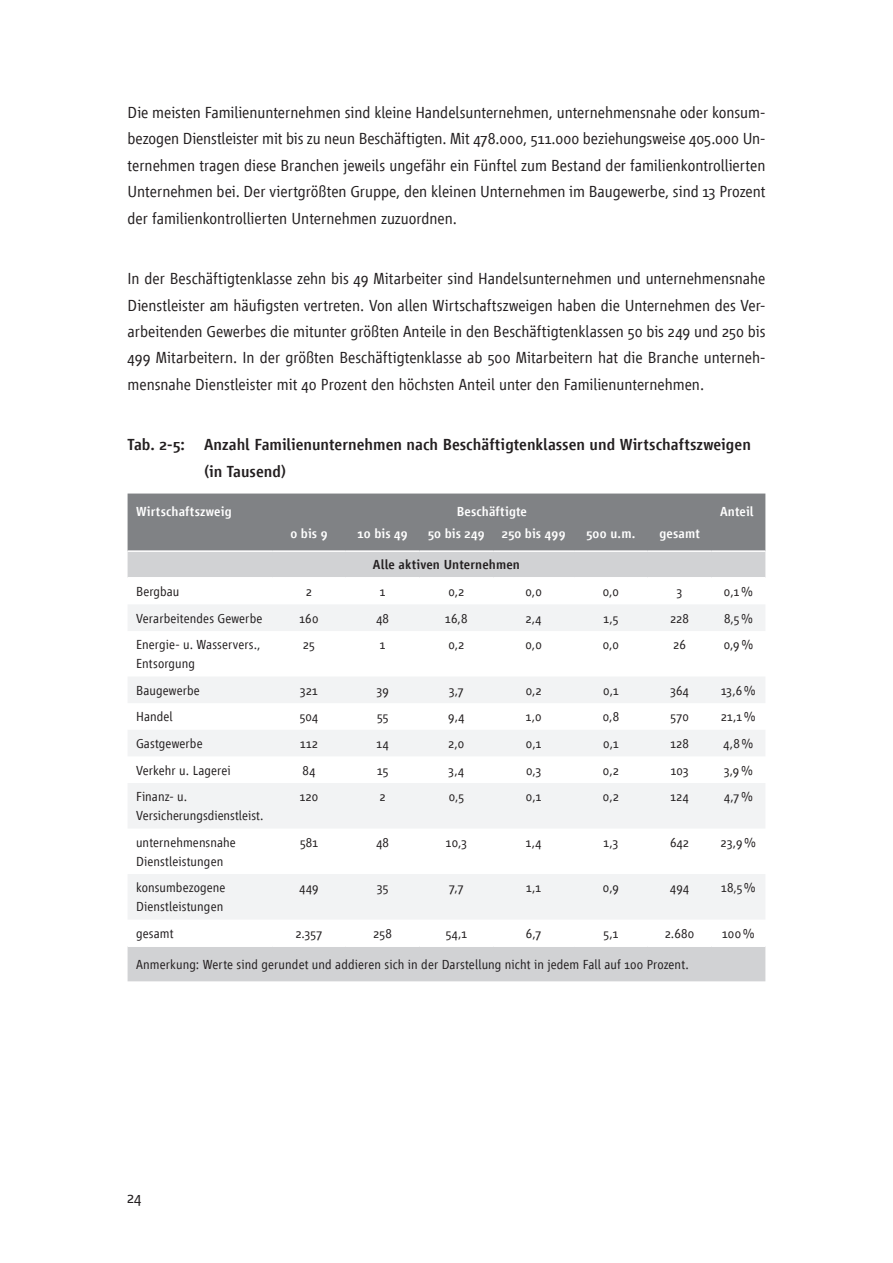
<style>
.page{position:relative;width:893px;height:1263px;background:#fff}
.page>*{position:absolute;margin:0;border:0;box-sizing:border-box;transform-origin:0 0}
.t1{font:16.5px/26.4px "Vialog LT Light Os F";color:#231f20;text-align:justify}
.t2{font:16.5px/26.4px "Vialog LT Medium Os F";color:#231f20}
.Körper{font:13.5px/18.9px "Vialog LT Light Os F";letter-spacing:.01em;color:#231f20}
.Fuß{font:13.5px "Vialog LT Light Os F";letter-spacing:.005em;color:#231f20}
.Kopf{font:13.5px "Vialog LT Medium Os F";letter-spacing:.01em;color:#fff}
.Zwischenüberschrift{font:13.5px "Vialog LT Medium Os F";letter-spacing:.01em;color:#231f20}
</style>
<div class="page">
<div style="left:128px;top:493px;width:637px;height:57px;background:#808285"></div>
<svg style="left:128px;top:552px;width:637px;height:429px;fill:#d1d2d4"></svg>
<svg style="left:128px;top:604px;width:637px;height:315px;fill:#f2f3f4"></svg>
<hr style="left:128px;top:945px;width:144px;height:2px;background:#fff">
<hr style="left:272px;top:945px;width:74px;height:2px;background:#fff">
<hr style="left:346px;top:945px;width:74px;height:2px;background:#fff">
<hr style="left:420px;top:945px;width:73px;height:2px;background:#fff">
<hr style="left:493px;top:945px;width:81px;height:2px;background:#fff">
<hr style="left:574px;top:945px;width:74px;height:2px;background:#fff">
<hr style="left:648px;top:945px;width:63px;height:2px;background:#fff">
<hr style="left:711px;top:945px;width:54px;height:2px;background:#fff">
<hr style="left:128px;top:577px;width:144px;height:1px;background:#fff">
<hr style="left:272px;top:577px;width:74px;height:1px;background:#fff">
<hr style="left:346px;top:577px;width:74px;height:1px;background:#fff">
<hr style="left:420px;top:577px;width:73px;height:1px;background:#fff">
<hr style="left:493px;top:577px;width:81px;height:1px;background:#fff">
<hr style="left:574px;top:577px;width:74px;height:1px;background:#fff">
<hr style="left:648px;top:577px;width:63px;height:1px;background:#fff">
<hr style="left:711px;top:577px;width:54px;height:1px;background:#fff">
<p class="t1" style="left:128px;top:99px;width:639px">Die meisten Familienunternehmen sind kleine Handelsunternehmen, unternehmensnahe oder konsum&shy;bezogen Dienstleister mit bis zu neun Beschäftigten. Mit 478.000, 511.000 beziehungsweise 405.000 Un&shy;ternehmen tragen diese Branchen jeweils ungefähr ein Fünftel zum Bestand der familienkontrollierten Unternehmen bei. Der viertgrößten Gruppe, den kleinen Unternehmen im Baugewerbe, sind 13 Prozent der familienkontrollierten Unternehmen zuzuordnen.</p>
<p class="t1" style="left:128px;top:265px;width:639px">In der Beschäftigtenklasse zehn bis 49 Mitarbeiter sind Handelsunternehmen und unternehmensnahe Dienstleister am häufigsten vertreten. Von allen Wirtschaftszweigen haben die Unternehmen des Ver&shy;arbeitenden Gewerbes die mitunter größten Anteile in den Beschäftigtenklassen 50 bis 249 und 250 bis 499 Mitarbeitern. In der größten Beschäftigtenklasse ab 500 Mitarbeitern hat die Branche unterneh&shy;mensnahe Dienstleister mit 40 Prozent den höchsten Anteil unter den Familienunternehmen.</p>
<p class="t2" style="left:204px;top:431px;width:548px;text-indent:-77px">Tab. 2-5: Anzahl Familienunternehmen nach Beschäftigtenklassen und Wirtschaftszweigen (in Tausend)</p>
<p class="Kopf" style="left:136px;top:504px;width:97px">Wirtschaftszweig</p>
<p class="Kopf" style="left:457px;top:504px;width:72px">Beschäftigte</p>
<p class="Kopf" style="left:720px;top:504px;width:35px">Anteil</p>
<p class="Kopf" style="left:290px;top:526px;width:39px">0 bis 9</p>
<p class="Kopf" style="left:358px;top:526px;width:52px">10 bis 49</p>
<p class="Kopf" style="left:428px;top:526px;width:58px">50 bis 249</p>
<p class="Kopf" style="left:502px;top:526px;width:65px">250 bis 499</p>
<p class="Kopf" style="left:586px;top:526px;width:51px">500 u.m.</p>
<p class="Kopf" style="left:659px;top:526px;width:42px">gesamt</p>
<p class="Zwischenüberschrift" style="left:373px;top:557px;width:149px">Alle aktiven Unternehmen</p>
<p class="Körper" style="left:136px;top:582px;width:45px">Bergbau</p>
<p class="Körper" style="left:306px;top:582px;width:7px">2</p>
<p class="Körper" style="left:380px;top:582px;width:7px">1</p>
<p class="Körper" style="left:448px;top:582px;width:17px">0,2</p>
<p class="Körper" style="left:525px;top:582px;width:18px">0,0</p>
<p class="Körper" style="left:603px;top:582px;width:18px">0,0</p>
<p class="Körper" style="left:677px;top:582px;width:7px">3</p>
<p class="Körper" style="left:724px;top:582px;width:31px">0,1%</p>
<p class="Körper" style="left:136px;top:608px;width:128px">Verarbeitendes Gewerbe</p>
<p class="Körper" style="left:300px;top:608px;width:20px">160</p>
<p class="Körper" style="left:376px;top:608px;width:14px">48</p>
<p class="Körper" style="left:445px;top:608px;width:24px">16,8</p>
<p class="Körper" style="left:526px;top:608px;width:17px">2,4</p>
<p class="Körper" style="left:604px;top:608px;width:16px">1,5</p>
<p class="Körper" style="left:670px;top:608px;width:20px">228</p>
<p class="Körper" style="left:724px;top:608px;width:30px">8,5%</p>
<p class="Körper" style="left:136px;top:635px;width:126px">Energie- u. Wasservers.,<br>Entsorgung</p>
<p class="Körper" style="left:303px;top:635px;width:13px">25</p>
<p class="Körper" style="left:380px;top:635px;width:7px">1</p>
<p class="Körper" style="left:448px;top:635px;width:17px">0,2</p>
<p class="Körper" style="left:525px;top:635px;width:18px">0,0</p>
<p class="Körper" style="left:603px;top:635px;width:18px">0,0</p>
<p class="Körper" style="left:673px;top:635px;width:14px">26</p>
<p class="Körper" style="left:724px;top:635px;width:31px">0,9%</p>
<p class="Körper" style="left:136px;top:681px;width:65px">Baugewerbe</p>
<p class="Körper" style="left:300px;top:681px;width:19px">321</p>
<p class="Körper" style="left:377px;top:681px;width:14px">39</p>
<p class="Körper" style="left:449px;top:681px;width:16px">3,7</p>
<p class="Körper" style="left:526px;top:681px;width:17px">0,2</p>
<p class="Körper" style="left:603px;top:681px;width:17px">0,1</p>
<p class="Körper" style="left:670px;top:681px;width:20px">364</p>
<p class="Körper" style="left:721px;top:681px;width:36px">13,6%</p>
<p class="Körper" style="left:136px;top:707px;width:38px">Handel</p>
<p class="Körper" style="left:300px;top:707px;width:20px">504</p>
<p class="Körper" style="left:377px;top:707px;width:13px">55</p>
<p class="Körper" style="left:448px;top:707px;width:18px">9,4</p>
<p class="Körper" style="left:526px;top:707px;width:17px">1,0</p>
<p class="Körper" style="left:603px;top:707px;width:18px">0,8</p>
<p class="Körper" style="left:670px;top:707px;width:20px">570</p>
<p class="Körper" style="left:721px;top:707px;width:36px">21,1%</p>
<p class="Körper" style="left:136px;top:734px;width:68px">Gastgewerbe</p>
<p class="Körper" style="left:300px;top:734px;width:19px">112</p>
<p class="Körper" style="left:377px;top:734px;width:14px">14</p>
<p class="Körper" style="left:448px;top:734px;width:17px">2,0</p>
<p class="Körper" style="left:526px;top:734px;width:17px">0,1</p>
<p class="Körper" style="left:603px;top:734px;width:17px">0,1</p>
<p class="Körper" style="left:670px;top:734px;width:20px">128</p>
<p class="Körper" style="left:723px;top:734px;width:31px">4,8%</p>
<p class="Körper" style="left:136px;top:760px;width:96px">Verkehr u. Lagerei</p>
<p class="Körper" style="left:303px;top:760px;width:14px">84</p>
<p class="Körper" style="left:377px;top:760px;width:12px">15</p>
<p class="Körper" style="left:449px;top:760px;width:17px">3,4</p>
<p class="Körper" style="left:526px;top:760px;width:17px">0,3</p>
<p class="Körper" style="left:603px;top:760px;width:17px">0,2</p>
<p class="Körper" style="left:671px;top:760px;width:19px">103</p>
<p class="Körper" style="left:724px;top:760px;width:30px">3,9%</p>
<p class="Körper" style="left:136px;top:787px;width:129px">Finanz- u.<br>Versicherungsdienstleist.</p>
<p class="Körper" style="left:300px;top:787px;width:20px">120</p>
<p class="Körper" style="left:380px;top:787px;width:7px">2</p>
<p class="Körper" style="left:449px;top:787px;width:17px">0,5</p>
<p class="Körper" style="left:526px;top:787px;width:17px">0,1</p>
<p class="Körper" style="left:603px;top:787px;width:17px">0,2</p>
<p class="Körper" style="left:670px;top:787px;width:20px">124</p>
<p class="Körper" style="left:724px;top:787px;width:30px">4,7%</p>
<p class="Körper" style="left:136px;top:833px;width:101px">unternehmensnahe<br>Dienstleistungen</p>
<p class="Körper" style="left:300px;top:833px;width:19px">581</p>
<p class="Körper" style="left:376px;top:833px;width:14px">48</p>
<p class="Körper" style="left:446px;top:833px;width:22px">10,3</p>
<p class="Körper" style="left:526px;top:833px;width:17px">1,4</p>
<p class="Körper" style="left:604px;top:833px;width:16px">1,3</p>
<p class="Körper" style="left:670px;top:833px;width:20px">642</p>
<p class="Körper" style="left:721px;top:833px;width:37px">23,9%</p>
<p class="Körper" style="left:136px;top:878px;width:91px">konsumbezogene<br>Dienstleistungen</p>
<p class="Körper" style="left:299px;top:878px;width:21px">449</p>
<p class="Körper" style="left:377px;top:878px;width:13px">35</p>
<p class="Körper" style="left:449px;top:878px;width:16px">7,7</p>
<p class="Körper" style="left:526px;top:878px;width:16px">1,1</p>
<p class="Körper" style="left:603px;top:878px;width:17px">0,9</p>
<p class="Körper" style="left:670px;top:878px;width:20px">494</p>
<p class="Körper" style="left:721px;top:878px;width:36px">18,5%</p>
<p class="Körper" style="left:136px;top:924px;width:39px">gesamt</p>
<p class="Körper" style="left:296px;top:924px;width:28px">2.357</p>
<p class="Körper" style="left:374px;top:924px;width:20px">258</p>
<p class="Körper" style="left:446px;top:924px;width:23px">54,1</p>
<p class="Körper" style="left:526px;top:924px;width:17px">6,7</p>
<p class="Körper" style="left:603px;top:924px;width:16px">5,1</p>
<p class="Körper" style="left:665px;top:924px;width:31px">2.680</p>
<p class="Körper" style="left:722px;top:924px;width:34px">100%</p>
<p class="Fuß" style="left:136px;top:957px;width:554px">Anmerkung: Werte sind gerundet und addieren sich in der Darstellung nicht in jedem Fall auf 100 Prozent.</p>
<p class="t1" style="left:127px;top:1185px;width:16px">24</p>
</div>
